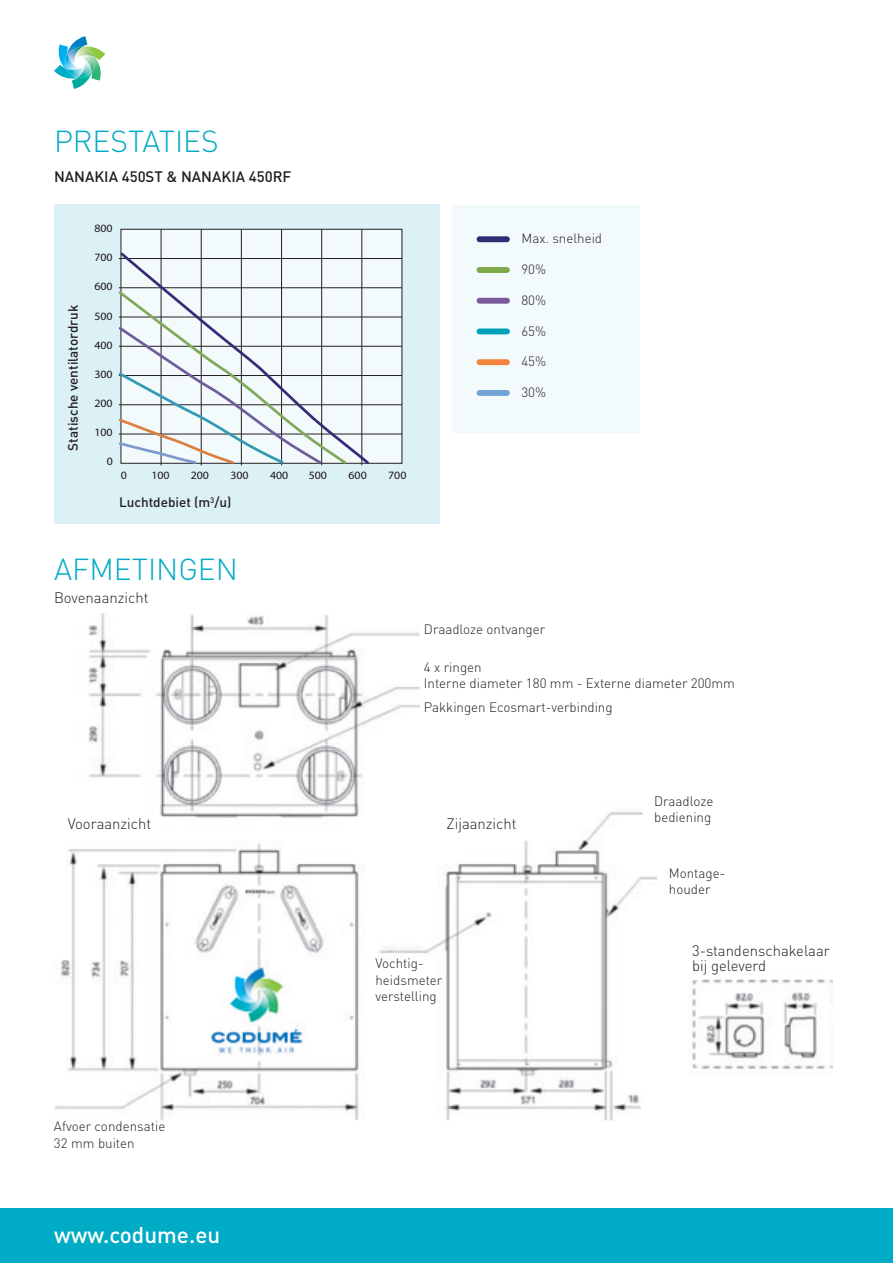
<style>
.page{position:relative;width:893px;height:1263px;background:#fff}
.page>*{position:absolute;margin:0;border:0;box-sizing:border-box;transform-origin:0 0}
.t1{font:300 30px "DIN";color:#00abc5}
.t2{font:500 22.5px "DIN";color:#fff}
.t3{font:300 15px/15px "DIN";color:#231f20}
.t4{font:500 15px "DIN";color:#231f20}
.t5{font:300 13.5px/16.2px "DIN";color:#231f20}
.t6{font:500 13.5px "DIN";color:#231f20}
.t7{font:300 13.35px "DIN";color:#231f20}
.t8{font:300 11.25px "Bliss";color:#1a161a;scale:1.05 1}
.t9{font:11.25px "Bliss";color:#1a161a;scale:1.05 1}
</style>
<div class="page">
<div style="left:0;top:1209px;width:893px;height:54px;background:#00abc5"></div>
<svg style="left:54px;top:36px;width:51px;height:53px"></svg>
<div style="left:54px;top:205px;width:385px;height:319px;background:#dcf1f5"></div>
<div style="left:452px;top:205px;width:187px;height:227px;background:#f3fafb"></div>
<div style="left:121px;top:230px;width:281px;height:233px;background:#f3fafb"></div>
<div style="left:477px;top:236px;width:33px;height:6px;background:#302d74;border-radius:3px"></div>
<div style="left:477px;top:267px;width:33px;height:6px;background:#7da94b;border-radius:3px"></div>
<div style="left:477px;top:298px;width:33px;height:6px;background:#795a9c;border-radius:3px"></div>
<div style="left:477px;top:328px;width:33px;height:6px;background:#00a1b9;border-radius:3px"></div>
<div style="left:477px;top:359px;width:33px;height:6px;background:#f3823c;border-radius:3px"></div>
<div style="left:477px;top:390px;width:33px;height:6px;background:#72a3d4;border-radius:3px"></div>
<hr style="left:119px;top:434px;width:283px;height:1px;background:#231f20">
<hr style="left:119px;top:404px;width:283px;height:1px;background:#231f20">
<hr style="left:119px;top:375px;width:283px;height:1px;background:#231f20">
<hr style="left:119px;top:346px;width:283px;height:1px;background:#231f20">
<hr style="left:119px;top:317px;width:283px;height:1px;background:#231f20">
<hr style="left:119px;top:287px;width:283px;height:1px;background:#231f20">
<hr style="left:119px;top:258px;width:283px;height:1px;background:#231f20">
<hr style="left:361px;top:229px;width:1px;height:236px;background:#231f20">
<hr style="left:321px;top:229px;width:1px;height:236px;background:#231f20">
<hr style="left:281px;top:229px;width:1px;height:236px;background:#231f20">
<hr style="left:241px;top:229px;width:1px;height:236px;background:#231f20">
<hr style="left:201px;top:229px;width:1px;height:236px;background:#231f20">
<hr style="left:161px;top:229px;width:1px;height:236px;background:#231f20">
<svg style="left:119px;top:251px;width:252px;height:215px"></svg>
<svg style="left:118px;top:289px;width:231px;height:177px"></svg>
<img style="left:54px;top:613px;width:603px;height:507px">
<img style="left:692px;top:979px;width:140px;height:91px">
<h1 class="t1" style="left:54px;top:122px;width:166px">PRESTATIES</h1>
<p class="t4" style="left:54px;top:167px;width:239px">NANAKIA 450ST &amp; NANAKIA 450RF</p>
<p class="t6" style="left:64px;top:450px;width:147px;rotate:-90deg">Statische ventilatordruk</p>
<p class="t8" style="left:94px;top:222px;width:19px">800</p>
<p class="t8" style="left:94px;top:251px;width:19px">700</p>
<p class="t8" style="left:94px;top:280px;width:19px">600</p>
<p class="t8" style="left:94px;top:309px;width:19px">500</p>
<p class="t8" style="left:94px;top:338px;width:19px">400</p>
<p class="t8" style="left:94px;top:367px;width:19px">300</p>
<p class="t8" style="left:94px;top:396px;width:19px">200</p>
<p class="t8" style="left:94px;top:425px;width:19px">100</p>
<p class="t8" style="left:107px;top:454px;width:7px">0</p>
<p class="t9" style="left:121px;top:468px;width:7px">0</p>
<p class="t9" style="left:151px;top:468px;width:19px">100</p>
<p class="t9" style="left:191px;top:468px;width:19px">200</p>
<p class="t9" style="left:230px;top:468px;width:19px">300</p>
<p class="t9" style="left:270px;top:468px;width:19px">400</p>
<p class="t9" style="left:309px;top:468px;width:19px">500</p>
<p class="t9" style="left:348px;top:468px;width:19px">600</p>
<p class="t9" style="left:388px;top:468px;width:19px">700</p>
<p class="t6" style="left:119px;top:494px;width:114px">Luchtdebiet (m<sup>3</sup>/u)</p>
<p class="t7" style="left:521px;top:230px;width:82px">Max. snelheid</p>
<p class="t7" style="left:521px;top:261px;width:26px">90%</p>
<p class="t7" style="left:521px;top:292px;width:26px">80%</p>
<p class="t7" style="left:521px;top:323px;width:26px">65%</p>
<p class="t7" style="left:521px;top:353px;width:26px">45%</p>
<p class="t7" style="left:521px;top:384px;width:26px">30%</p>
<h1 class="t1" style="left:54px;top:551px;width:186px">AFMETINGEN</h1>
<p class="t3" style="left:54px;top:590px;width:96px">Bovenaanzicht</p>
<p class="t5" style="left:424px;top:621px;width:123px">Draadloze ontvanger</p>
<p class="t5" style="left:424px;top:658px;width:313px">4 x ringen<br>Interne diameter 180 mm - Externe diameter 200mm</p>
<p class="t5" style="left:424px;top:698px;width:190px">Pakkingen Ecosmart-verbinding</p>
<p class="t3" style="left:68px;top:816px;width:85px">Vooraanzicht</p>
<p class="t3" style="left:446px;top:816px;width:72px">Zijaanzicht</p>
<p class="t5" style="left:54px;top:1118px;width:113px">Afvoer condensatie<br>32 mm buiten</p>
<h2 class="t2" style="left:54px;top:1220px;width:168px">www.codume.eu</h2>
<p class="t5" style="left:375px;top:955px;width:68px">Vochtig&shy;heidsmeter verstelling</p>
<p class="t5" style="left:654px;top:793px;width:61px">Draadloze bediening</p>
<p class="t5" style="left:669px;top:864px;width:58px">Montage&shy;houder</p>
<p class="t3" style="left:692px;top:943px;width:139px">3-standenschakelaar bij geleverd</p>
</div>
